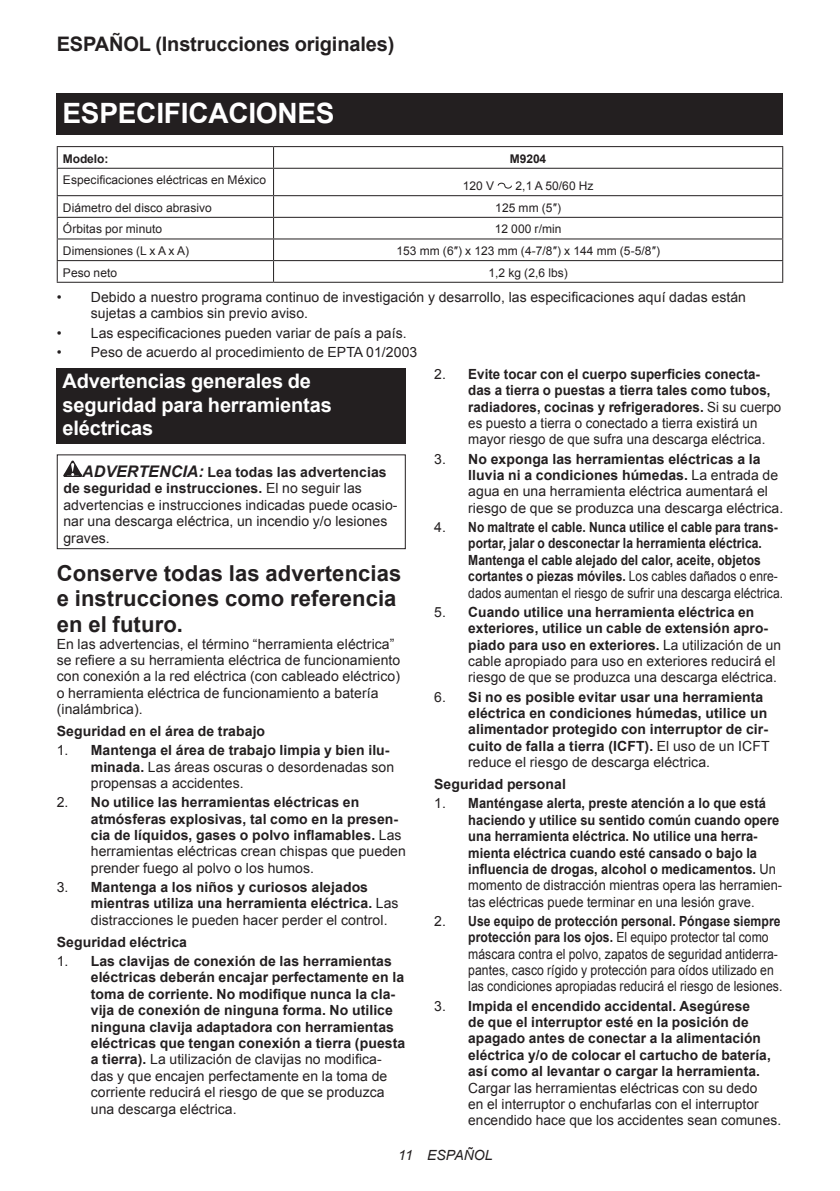
<style>
.page{position:relative;width:840px;height:1191px;background:#fff}
.page>*{position:absolute;margin:0;border:0;box-sizing:border-box;transform-origin:0 0}
.t1{font:700 28px "Arial";letter-spacing:-.01em;color:#fff}
.t2{font:700 22px/25.8px "Arial";letter-spacing:.005em;color:#231f20}
.t3{font:700 20px/23.4px "Arial";letter-spacing:-.01em;color:#fff}
.t4{font:700 20px "Arial";letter-spacing:-.01em;color:#231f20}
.t5{font:14px/16.4px "Arial";letter-spacing:.005em;color:#231f20}
.t6{font:700 14px/16.4px "Arial";letter-spacing:.005em;color:#231f20}
.t7{font:700 14px/16.4px "Arial";letter-spacing:.005em;color:#231f20;scale:.92 1}
.t8{font:700 14px/16.4px "Arial";letter-spacing:.005em;color:#231f20;scale:.86 1}
.t9{font:700 14px/16.4px "Arial";letter-spacing:.005em;color:#231f20;scale:.95 1}
.t10{font:italic 14px "Arial";letter-spacing:.005em;color:#231f20}
.t11{font:12px "Arial";letter-spacing:.005em;color:#231f20}
.t12{font:700 12px "Arial";letter-spacing:-.01em;color:#231f20}
.s1{font-weight:700;font-style:italic;font-size:16px}
.s2{font-weight:700}
.s3{font-weight:400}
</style>
<div class="page">
<div style="left:57px;top:94px;width:725px;height:41px;background:#231f20"></div>
<hr style="left:57px;top:146px;width:216px;height:1px;background:#231f20">
<hr style="left:273px;top:146px;width:509px;height:1px;background:#231f20">
<hr style="left:57px;top:168px;width:216px;height:1px;background:#231f20">
<hr style="left:273px;top:168px;width:509px;height:1px;background:#231f20">
<hr style="left:57px;top:195px;width:216px;height:1px;background:#231f20">
<hr style="left:273px;top:195px;width:509px;height:1px;background:#231f20">
<hr style="left:57px;top:217px;width:216px;height:1px;background:#231f20">
<hr style="left:273px;top:217px;width:509px;height:1px;background:#231f20">
<hr style="left:57px;top:238px;width:216px;height:1px;background:#231f20">
<hr style="left:273px;top:238px;width:509px;height:1px;background:#231f20">
<hr style="left:57px;top:260px;width:216px;height:1px;background:#231f20">
<svg style="left:57px;top:147px;width:1px;height:135px"></svg>
<hr style="left:273px;top:260px;width:509px;height:1px;background:#231f20">
<svg style="left:273px;top:147px;width:1px;height:135px"></svg>
<svg style="left:781px;top:147px;width:1px;height:135px"></svg>
<hr style="left:57px;top:282px;width:216px;height:1px;background:#231f20">
<hr style="left:273px;top:282px;width:509px;height:1px;background:#231f20">
<svg style="left:497px;top:182px;width:15px;height:7px"></svg>
<div style="left:57px;top:368px;width:348px;height:75px;background:#231f20"></div>
<svg style="left:63px;top:460px;width:19px;height:17px"></svg>
<div style="left:57px;top:454px;width:348px;height:95px;border:1px solid #231f20"></div>
<h3 class="t4" style="left:57px;top:31px;width:339px">ESPAÑOL (Instrucciones originales)</h3>
<h1 class="t1" style="left:62px;top:95px;width:273px">ESPECIFICACIONES</h1>
<p class="t12" style="left:63px;top:150px;width:47px">Modelo:</p>
<p class="t12" style="left:509px;top:150px;width:38px">M9204</p>
<p class="t11" style="left:63px;top:172px;width:204px">Especificaciones eléctricas en México</p>
<p class="t11" style="left:462px;top:178px;width:33px">120 V</p>
<p class="t11" style="left:515px;top:178px;width:79px">2,1 A 50/60 Hz</p>
<p class="t11" style="left:63px;top:200px;width:150px">Diámetro del disco abrasivo</p>
<p class="t11" style="left:495px;top:200px;width:67px">125 mm (5″)</p>
<p class="t11" style="left:63px;top:221px;width:101px">Órbitas por minuto</p>
<p class="t11" style="left:494px;top:221px;width:68px">12 000 r/min</p>
<p class="t11" style="left:63px;top:243px;width:128px">Dimensiones (L x A x A)</p>
<p class="t11" style="left:396px;top:243px;width:265px">153 mm (6″) x 123 mm (4-7/8″) x 144 mm (5-5/8″)</p>
<p class="t11" style="left:63px;top:264px;width:56px">Peso neto</p>
<p class="t11" style="left:488px;top:264px;width:81px">1,2 kg (2,6 lbs)</p>
<p class="t5" style="left:91px;top:289px;width:656px;text-indent:-34px">• Debido a nuestro programa continuo de investigación y desarrollo, las especificaciones aquí dadas están sujetas a cambios sin previo aviso.</p>
<p class="t5" style="left:57px;top:324px;width:351px">• Las especificaciones pueden variar de país a país.</p>
<p class="t5" style="left:57px;top:344px;width:362px">• Peso de acuerdo al procedimiento de EPTA 01/2003</p>
<h3 class="t3" style="left:62px;top:370px;width:271px">Advertencias generales de seguridad para herramientas eléctricas</h3>
<p class="t5" style="left:63px;top:464px;width:335px;text-indent:19px"><span class="s1">ADVERTENCIA:</span> <span class="s2">Lea todas las advertencias de seguridad e instrucciones.</span> El no seguir las advertencias e instrucciones indicadas puede ocasio&shy;nar una descarga eléctrica, un incendio y/o lesiones graves.</p>
<h2 class="t2" style="left:57px;top:560px;width:346px">Conserve todas las advertencias e instrucciones como referencia en el futuro.</h2>
<p class="t5" style="left:57px;top:635px;width:345px">En las advertencias, el término “herramienta eléctrica” se refiere a su herramienta eléctrica de funcionamiento con conexión a la red eléctrica (con cableado eléctrico) o herramienta eléctrica de funcionamiento a batería (inalámbrica).</p>
<p class="t6" style="left:57px;top:723px;width:210px">Seguridad en el área de trabajo</p>
<p class="t5" style="left:91px;top:742px;width:305px;text-indent:-34px">1. <span class="s2">Mantenga el área de trabajo limpia y bien ilu&shy;minada.</span> Las áreas oscuras o desordenadas son propensas a accidentes.</p>
<p class="t6" style="left:91px;top:794px;width:316px;text-indent:-34px"><span class="s3">2.</span> No utilice las herramientas eléctricas en atmósferas explosivas, tal como en la presen&shy;cia de líquidos, gases o polvo inflamables. <span class="s3">Las herramientas eléctricas crean chispas que pueden prender fuego al polvo o los humos.</span></p>
<p class="t6" style="left:91px;top:879px;width:309px;text-indent:-34px"><span class="s3">3.</span> Mantenga a los niños y curiosos alejados mientras utiliza una herramienta eléctrica. <span class="s3">Las distracciones le pueden hacer perder el control.</span></p>
<p class="t6" style="left:57px;top:934px;width:132px">Seguridad eléctrica</p>
<p class="t6" style="left:91px;top:953px;width:316px;text-indent:-34px"><span class="s3">1.</span> Las clavijas de conexión de las herramientas eléctricas deberán encajar perfectamente en la toma de corriente. No modifique nunca la cla&shy;vija de conexión de ninguna forma. No utilice ninguna clavija adaptadora con herramientas eléctricas que tengan conexión a tierra (puesta a tierra). <span class="s3">La utilización de clavijas no modifica&shy;das y que encajen perfectamente en la toma de corriente reducirá el riesgo de que se produzca una descarga eléctrica.</span></p>
<p class="t9" style="left:468px;top:366px;width:331px;text-indent:-34px"><span class="s3">2.</span> Evite tocar con el cuerpo superficies conecta&shy;das a tierra o puestas a tierra tales como tubos, radiadores, cocinas y refrigeradores. <span class="s3">Si su cuerpo es puesto a tierra o conectado a tierra existirá un mayor riesgo de que sufra una descarga eléctrica.</span></p>
<p class="t5" style="left:468px;top:451px;width:316px;text-indent:-34px">3. <span class="s2">No exponga las herramientas eléctricas a la lluvia ni a condiciones húmedas.</span> La entrada de agua en una herramienta eléctrica aumentará el riesgo de que se produzca una descarga eléctrica.</p>
<p class="t8" style="left:468px;top:519px;width:367px;text-indent:-34px"><span class="s3">4.</span> No maltrate el cable. Nunca utilice el cable para trans&shy;portar, jalar o desconectar la herramienta eléctrica.<br>Mantenga el cable alejado del calor, aceite, objetos cortantes o piezas móviles. <span class="s3">Los cables dañados o enre&shy;dados aumentan el riesgo de sufrir una descarga eléctrica.</span></p>
<p class="t5" style="left:468px;top:604px;width:314px;text-indent:-34px">5. <span class="s2">Cuando utilice una herramienta eléctrica en exteriores, utilice un cable de extensión apro&shy;piado para uso en exteriores.</span> La utilización de un cable apropiado para uso en exteriores reducirá el riesgo de que se produzca una descarga eléctrica.</p>
<p class="t6" style="left:468px;top:689px;width:302px;text-indent:-34px"><span class="s3">6.</span> Si no es posible evitar usar una herramienta eléctrica en condiciones húmedas, utilice un alimentador protegido con interruptor de cir&shy;cuito de falla a tierra (ICFT). <span class="s3">El uso de un ICFT reduce el riesgo de descarga eléctrica.</span></p>
<p class="t6" style="left:434px;top:776px;width:133px">Seguridad personal</p>
<p class="t7" style="left:468px;top:795px;width:342px;text-indent:-34px"><span class="s3">1.</span> Manténgase alerta, preste atención a lo que está haciendo y utilice su sentido común cuando opere una herramienta eléctrica. No utilice una herra&shy;mienta eléctrica cuando esté cansado o bajo la influencia de drogas, alcohol o medicamentos. <span class="s3">Un momento de distracción mientras opera las herramien&shy;tas eléctricas puede terminar en una lesión grave.</span></p>
<p class="t5" style="left:468px;top:913px;width:315px;text-indent:-34px">2. <span class="s2">Use equipo de protección personal. Póngase siempre protección para los ojos.</span> El equipo protector tal como máscara contra el polvo, zapatos de seguridad antiderra&shy;pantes, casco rígido y protección para oídos utilizado en las condiciones apropiadas reducirá el riesgo de lesiones.</p>
<p class="t6" style="left:468px;top:998px;width:304px;text-indent:-34px"><span class="s3">3.</span> Impida el encendido accidental. Asegúrese<br>de que el interruptor esté en la posición de apagado antes de conectar a la alimentación eléctrica y/o de colocar el cartucho de batería, así como al levantar o cargar la herramienta.</p>
<p class="t5" style="left:468px;top:1079px;width:314px">Cargar las herramientas eléctricas con su dedo<br>en el interruptor o enchufarlas con el interruptor encendido hace que los accidentes sean comunes.</p>
<p class="t10" style="left:398px;top:1146px;width:96px">11 ESPAÑOL</p>
</div>
